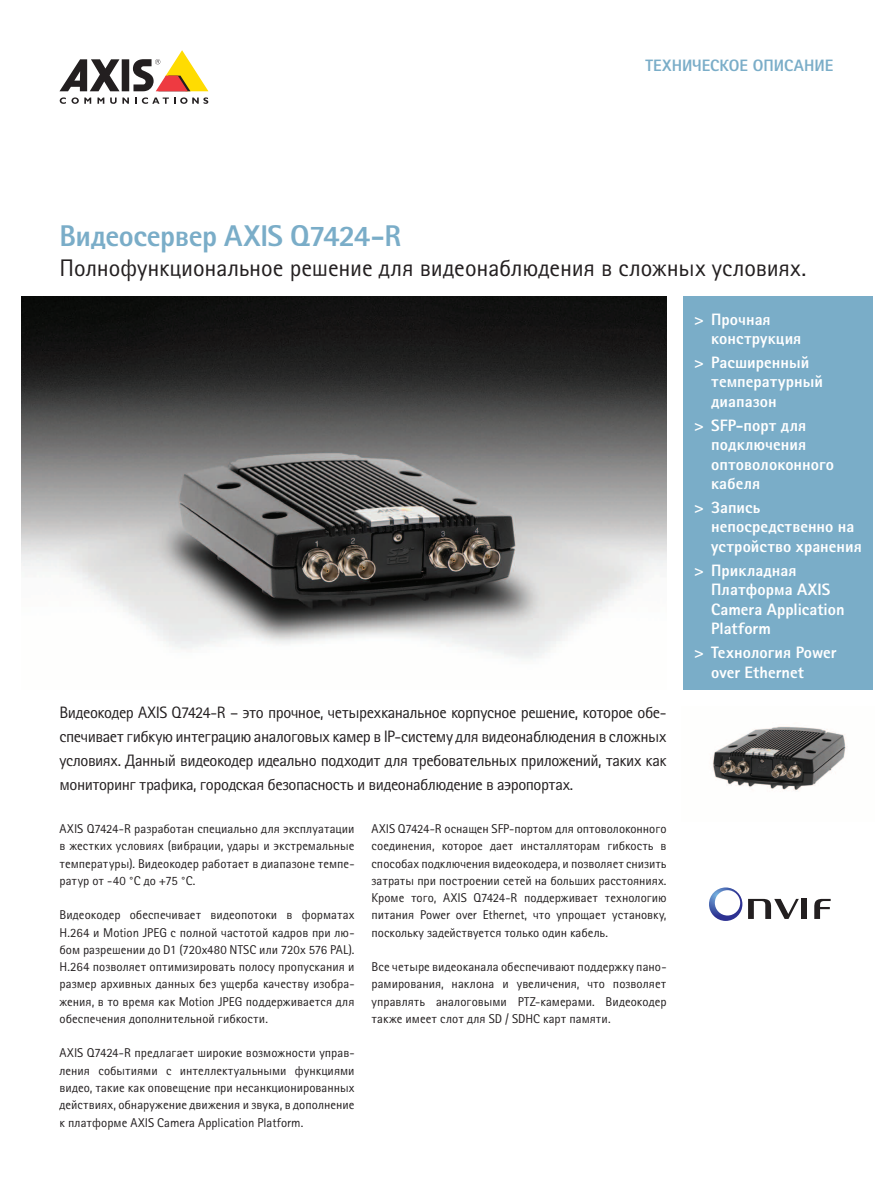
<style>
.page{position:relative;width:893px;height:1191px;background:#fff}
.page>*{position:absolute;margin:0;border:0;box-sizing:border-box;transform-origin:0 0}
.t1{font:800 30px "Rotis Sans Cyrillic";letter-spacing:-.015em;color:#7aadc8}
.t2{font:24px "Rotis Sans Cyrillic";letter-spacing:-.005em;color:#231f20}
.t3{font:16.5px/24px "Rotis Sans Cyrillic";letter-spacing:-.03em;color:#231f20;text-align:justify}
.t4{font:800 16.5px/19.5px "Rotis Sans Cyrillic";letter-spacing:.005em;color:#fff}
.t5{font:800 16.5px "Rotis Sans Cyrillic";color:#7aadc8}
.t6{font:12.75px/17.2px "Rotis Sans Cyrillic";letter-spacing:.005em;color:#231f20;text-align:justify}
</style>
<div class="page">
<div style="left:122px;top:59px;width:7px;height:32px;background:#231f20"></div>
<svg style="left:60px;top:59px;width:60px;height:32px"></svg>
<svg style="left:133px;top:50px;width:75px;height:41px"></svg>
<svg style="left:60px;top:97px;width:31px;height:7px"></svg>
<svg style="left:97px;top:98px;width:7px;height:6px"></svg>
<svg style="left:110px;top:98px;width:19px;height:6px"></svg>
<svg style="left:135px;top:97px;width:73px;height:7px"></svg>
<div style="left:684px;top:296px;width:189px;height:393px;background:#7aadc8"></div>
<img style="left:21px;top:296px;width:645px;height:363px">
<div style="left:802px;top:899px;width:5px;height:20px;background:#231f20"></div>
<svg style="left:748px;top:899px;width:51px;height:20px"></svg>
<svg style="left:814px;top:899px;width:17px;height:20px"></svg>
<svg style="left:709px;top:887px;width:33px;height:34px"></svg>
<img style="left:710px;top:726px;width:136px;height:65px">
<p class="t5" style="left:645px;top:55px;width:190px">ТЕХНИЧЕСКОЕ ОПИСАНИЕ</p>
<h1 class="t1" style="left:60px;top:217px;width:343px">Видеосервер AXIS Q7424-R</h1>
<h2 class="t2" style="left:60px;top:254px;width:748px">Полнофункциональное решение для видеонаблюдения в сложных условиях.</h2>
<p class="t3" style="left:60px;top:700px;width:608px">Видеокодер AXIS Q7424-R – это прочное, четырехканальное корпусное решение, которое обе&shy;спечивает гибкую интеграцию аналоговых камер в IP-систему для видеонаблюдения в сложных условиях. Данный видеокодер идеально подходит для требовательных приложений, таких как мониторинг трафика, городская безопасность и видеонаблюдение в аэропортах.</p>
<p class="t6" style="left:60px;top:820px;width:296px">AXIS Q7424-R разработан специально для эксплуатации в жестких условиях (вибрации, удары и экстремальные температуры). Видеокодер работает в диапазоне темпе&shy;ратур от -40 °C до +75 °C.</p>
<p class="t6" style="left:60px;top:906px;width:297px">Видеокодер обеспечивает видеопотоки в форматах H.264 и Motion JPEG с полной частотой кадров при лю&shy;бом разрешении до D1 (720x480 NTSC или 720x 576 PAL).<br>H.264 позволяет оптимизировать полосу пропускания и размер архивных данных без ущерба качеству изобра&shy;жения, в то время как Motion JPEG поддерживается для обеспечения дополнительной гибкости.</p>
<p class="t6" style="left:60px;top:1044px;width:296px">AXIS Q7424-R предлагает широкие возможности управ&shy;ления событиями с интеллектуальными функциями видео, такие как оповещение при несанкционированных действиях, обнаружение движения и звука, в дополнение к платформе AXIS Camera Application Platform.</p>
<p class="t6" style="left:372px;top:820px;width:297px">AXIS Q7424-R оснащен SFP-портом для оптоволоконного соединения, которое дает инсталляторам гибкость в способах подключения видеокодера, и позволяет снизить затраты при построении сетей на больших расстояниях.<br>Кроме того, AXIS Q7424-R поддерживает технологию питания Power over Ethernet, что упрощает установку, поскольку задействуется только один кабель.</p>
<p class="t6" style="left:372px;top:958px;width:296px">Все четыре видеоканала обеспечивают поддержку пано&shy;рамирования, наклона и увеличения, что позволяет управлять аналоговыми PTZ-камерами. Видеокодер также имеет слот для SD / SDHC карт памяти.</p>
<p class="t4" style="left:711px;top:309px;width:92px;text-indent:-17px">&gt; Прочная конструкция</p>
<p class="t4" style="left:711px;top:352px;width:113px;text-indent:-17px">&gt; Расширенный температурный диапазон</p>
<p class="t4" style="left:711px;top:415px;width:124px;text-indent:-17px">&gt; SFP-порт для подключения оптоволоконного кабеля</p>
<p class="t4" style="left:711px;top:497px;width:152px;text-indent:-17px">&gt; Запись непосредственно на устройство хранения</p>
<p class="t4" style="left:711px;top:560px;width:135px;text-indent:-17px">&gt; Прикладная<br>Платформа AXIS<br>Camera Application<br>Platform</p>
<p class="t4" style="left:711px;top:642px;width:127px;text-indent:-17px">&gt; Технология Power over Ethernet</p>
</div>
